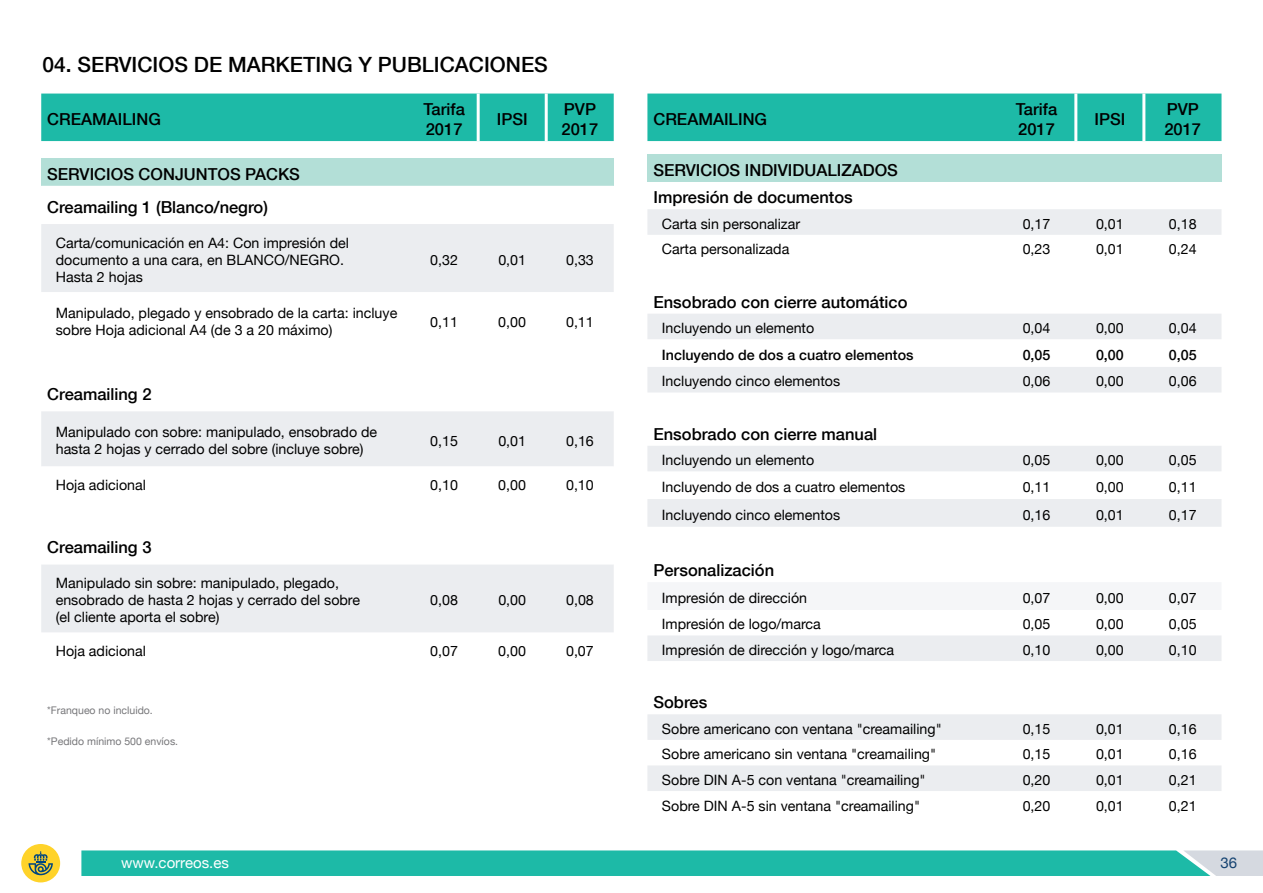
<style>
.page{position:relative;width:1263px;height:893px;background:#fff}
.page>*{position:absolute;margin:0;border:0;box-sizing:border-box;transform-origin:0 0}
.t1{font:500 21px "Helvetica Neue";color:#000}
.t2{font:500 16.5px/19.8px "Helvetica Neue";color:#000}
.t3{font:15px "Helvetica Neue";color:#fff}
.t4{font:15px "Helvetica Neue";color:#154371}
.t5{font:14.25px/17.1px "Helvetica Neue";color:#000}
.t6{font:500 14.25px "Helvetica Neue";color:#000}
.t7{font:10.5px "Helvetica Neue";color:#77777a}
</style>
<div class="page">
<div style="left:21px;top:844px;width:39px;height:38px;background:#ffd32a;border-radius:50%"></div>
<svg style="left:29px;top:851px;width:24px;height:24px"></svg>
<div style="left:41px;top:94px;width:573px;height:47px;background:#1dbaa7"></div>
<div style="left:41px;top:158px;width:573px;height:28px;background:#b3dfd7"></div>
<div style="left:41px;top:224px;width:573px;height:408px;background:#ebedf0"></div>
<svg style="left:41px;top:526px;width:573px;height:38px"></svg>
<svg style="left:41px;top:292px;width:573px;height:234px"></svg>
<hr style="left:477px;top:94px;width:3px;height:47px;background:#fff">
<hr style="left:545px;top:94px;width:3px;height:47px;background:#fff">
<div style="left:647px;top:94px;width:574px;height:47px;background:#1dbaa7"></div>
<div style="left:647px;top:154px;width:574px;height:28px;background:#b3dfd7"></div>
<svg style="left:647px;top:209px;width:574px;height:582px"></svg>
<div style="left:647px;top:582px;width:574px;height:28px;background:#f5f6f8"></div>
<hr style="left:1074px;top:94px;width:3px;height:47px;background:#fff">
<hr style="left:1142px;top:94px;width:3px;height:47px;background:#fff">
<svg style="left:81px;top:850px;width:1182px;height:26px;background:#2cbdac"></svg>
<h1 class="t1" style="left:43px;top:48px;width:49px">04. servicios</h1>
<h1 class="t1" style="left:194px;top:48px;width:49px">de marketing</h1>
<h1 class="t1" style="left:358px;top:48px;width:34px">y publicaciones</h1>
<p class="t2" style="left:47px;top:109px;width:115px">CREAMAILING</p>
<p class="t2" style="left:423px;top:99px;width:43px">Tarifa<br>2017</p>
<p class="t2" style="left:497px;top:109px;width:32px">IPSI</p>
<p class="t2" style="left:562px;top:99px;width:38px">PVP<br>2017</p>
<p class="t2" style="left:47px;top:157px;width:254px;line-height:33px">SERVICIOS CONJUNTOS PACKS<br>Creamailing 1 (Blanco/negro)</p>
<p class="t5" style="left:56px;top:234px;width:295px">Carta/comunicación en A4: Con impresión del documento a una cara, en BLANCO/NEGRO.<br>Hasta 2 hojas</p>
<p class="t5" style="left:430px;top:251px;width:29px">0,32</p>
<p class="t5" style="left:498px;top:251px;width:29px">0,01</p>
<p class="t5" style="left:566px;top:251px;width:29px">0,33</p>
<p class="t5" style="left:56px;top:304px;width:343px">Manipulado, plegado y ensobrado de la carta: incluye sobre Hoja adicional A4 (de 3 a 20 máximo)</p>
<p class="t5" style="left:430px;top:313px;width:29px">0,11</p>
<p class="t5" style="left:498px;top:313px;width:29px">0,00</p>
<p class="t5" style="left:566px;top:313px;width:29px">0,11</p>
<p class="t2" style="left:47px;top:383px;width:106px">Creamailing 2</p>
<p class="t5" style="left:56px;top:423px;width:323px">Manipulado con sobre: manipulado, ensobrado de hasta 2 hojas y cerrado del sobre (incluye sobre)</p>
<p class="t5" style="left:430px;top:432px;width:29px">0,15</p>
<p class="t5" style="left:498px;top:432px;width:29px">0,01</p>
<p class="t5" style="left:566px;top:432px;width:29px">0,16</p>
<p class="t5" style="left:56px;top:476px;width:92px">Hoja adicional</p>
<p class="t5" style="left:430px;top:476px;width:29px">0,10</p>
<p class="t5" style="left:498px;top:476px;width:29px">0,00</p>
<p class="t5" style="left:566px;top:476px;width:29px">0,10</p>
<p class="t2" style="left:47px;top:537px;width:106px">Creamailing 3</p>
<p class="t5" style="left:56px;top:574px;width:306px">Manipulado sin sobre: manipulado, plegado, ensobrado de hasta 2 hojas y cerrado del sobre (el cliente aporta el sobre)</p>
<p class="t5" style="left:430px;top:591px;width:29px">0,08</p>
<p class="t5" style="left:498px;top:591px;width:29px">0,00</p>
<p class="t5" style="left:566px;top:591px;width:29px">0,08</p>
<p class="t5" style="left:56px;top:642px;width:92px">Hoja adicional</p>
<p class="t5" style="left:430px;top:642px;width:29px">0,07</p>
<p class="t5" style="left:498px;top:642px;width:29px">0,00</p>
<p class="t5" style="left:566px;top:642px;width:29px">0,07</p>
<p class="t7" style="left:47px;top:704px;width:107px">*Franqueo no incluido.</p>
<p class="t7" style="left:47px;top:735px;width:132px">*Pedido mínimo 500 envíos.</p>
<p class="t3" style="left:121px;top:854px;width:109px">www.correos.es</p>
<p class="t2" style="left:653px;top:109px;width:115px">CREAMAILING</p>
<p class="t2" style="left:1016px;top:99px;width:43px">Tarifa<br>2017</p>
<p class="t2" style="left:1094px;top:109px;width:32px">IPSI</p>
<p class="t2" style="left:1164px;top:99px;width:38px">PVP<br>2017</p>
<p class="t2" style="left:653px;top:155px;width:246px;line-height:27.8px">SERVICIOS INDIVIDUALIZADOS<br>Impresión de documentos</p>
<p class="t5" style="left:662px;top:215px;width:140px">Carta sin personalizar</p>
<p class="t5" style="left:1023px;top:215px;width:29px">0,17</p>
<p class="t5" style="left:1096px;top:215px;width:29px">0,01</p>
<p class="t5" style="left:1169px;top:215px;width:29px">0,18</p>
<p class="t5" style="left:662px;top:241px;width:129px">Carta personalizada</p>
<p class="t5" style="left:1023px;top:241px;width:29px">0,23</p>
<p class="t5" style="left:1096px;top:241px;width:29px">0,01</p>
<p class="t5" style="left:1169px;top:241px;width:29px">0,24</p>
<p class="t2" style="left:653px;top:291px;width:256px">Ensobrado con cierre automático</p>
<p class="t5" style="left:662px;top:319px;width:154px">Incluyendo un elemento</p>
<p class="t5" style="left:1023px;top:319px;width:29px">0,04</p>
<p class="t5" style="left:1096px;top:319px;width:29px">0,00</p>
<p class="t5" style="left:1169px;top:319px;width:29px">0,04</p>
<p class="t6" style="left:662px;top:343px;width:253px">Incluyendo de dos a cuatro elementos</p>
<p class="t6" style="left:1023px;top:343px;width:29px">0,05</p>
<p class="t6" style="left:1096px;top:343px;width:29px">0,00</p>
<p class="t6" style="left:1169px;top:343px;width:29px">0,05</p>
<p class="t5" style="left:662px;top:373px;width:180px">Incluyendo cinco elementos</p>
<p class="t5" style="left:1023px;top:373px;width:29px">0,06</p>
<p class="t5" style="left:1096px;top:373px;width:29px">0,00</p>
<p class="t5" style="left:1169px;top:373px;width:29px">0,06</p>
<p class="t2" style="left:653px;top:423px;width:225px">Ensobrado con cierre manual</p>
<p class="t5" style="left:662px;top:452px;width:154px">Incluyendo un elemento</p>
<p class="t5" style="left:1023px;top:452px;width:29px">0,05</p>
<p class="t5" style="left:1096px;top:452px;width:29px">0,00</p>
<p class="t5" style="left:1169px;top:452px;width:29px">0,05</p>
<p class="t5" style="left:662px;top:478px;width:245px">Incluyendo de dos a cuatro elementos</p>
<p class="t5" style="left:1023px;top:478px;width:29px">0,11</p>
<p class="t5" style="left:1096px;top:478px;width:29px">0,00</p>
<p class="t5" style="left:1169px;top:478px;width:29px">0,11</p>
<p class="t5" style="left:662px;top:506px;width:180px">Incluyendo cinco elementos</p>
<p class="t5" style="left:1023px;top:506px;width:29px">0,16</p>
<p class="t5" style="left:1096px;top:506px;width:29px">0,01</p>
<p class="t5" style="left:1169px;top:506px;width:29px">0,17</p>
<p class="t2" style="left:653px;top:560px;width:122px">Personalización</p>
<p class="t5" style="left:662px;top:589px;width:147px">Impresión de dirección</p>
<p class="t5" style="left:1023px;top:589px;width:29px">0,07</p>
<p class="t5" style="left:1096px;top:589px;width:29px">0,00</p>
<p class="t5" style="left:1169px;top:589px;width:29px">0,07</p>
<p class="t5" style="left:662px;top:616px;width:160px">Impresión de logo/marca</p>
<p class="t5" style="left:1023px;top:616px;width:29px">0,05</p>
<p class="t5" style="left:1096px;top:616px;width:29px">0,00</p>
<p class="t5" style="left:1169px;top:616px;width:29px">0,05</p>
<p class="t5" style="left:662px;top:641px;width:234px">Impresión de dirección y logo/marca</p>
<p class="t5" style="left:1023px;top:641px;width:29px">0,10</p>
<p class="t5" style="left:1096px;top:641px;width:29px">0,00</p>
<p class="t5" style="left:1169px;top:641px;width:29px">0,10</p>
<p class="t2" style="left:653px;top:692px;width:55px">Sobres</p>
<p class="t5" style="left:662px;top:720px;width:281px">Sobre americano con ventana "creamailing"</p>
<p class="t5" style="left:1023px;top:720px;width:29px">0,15</p>
<p class="t5" style="left:1096px;top:720px;width:29px">0,01</p>
<p class="t5" style="left:1169px;top:720px;width:29px">0,16</p>
<p class="t5" style="left:662px;top:746px;width:276px">Sobre americano sin ventana "creamailing"</p>
<p class="t5" style="left:1023px;top:746px;width:29px">0,15</p>
<p class="t5" style="left:1096px;top:746px;width:29px">0,01</p>
<p class="t5" style="left:1169px;top:746px;width:29px">0,16</p>
<p class="t5" style="left:662px;top:771px;width:265px">Sobre DIN A-5 con ventana "creamailing"</p>
<p class="t5" style="left:1023px;top:771px;width:29px">0,20</p>
<p class="t5" style="left:1096px;top:771px;width:29px">0,01</p>
<p class="t5" style="left:1169px;top:771px;width:29px">0,21</p>
<p class="t5" style="left:662px;top:797px;width:260px">Sobre DIN A-5 sin ventana "creamailing"</p>
<p class="t5" style="left:1023px;top:797px;width:29px">0,20</p>
<p class="t5" style="left:1096px;top:797px;width:29px">0,01</p>
<p class="t5" style="left:1169px;top:797px;width:29px">0,21</p>
<p class="t4" style="left:1220px;top:854px;width:18px">36</p>
</div>
